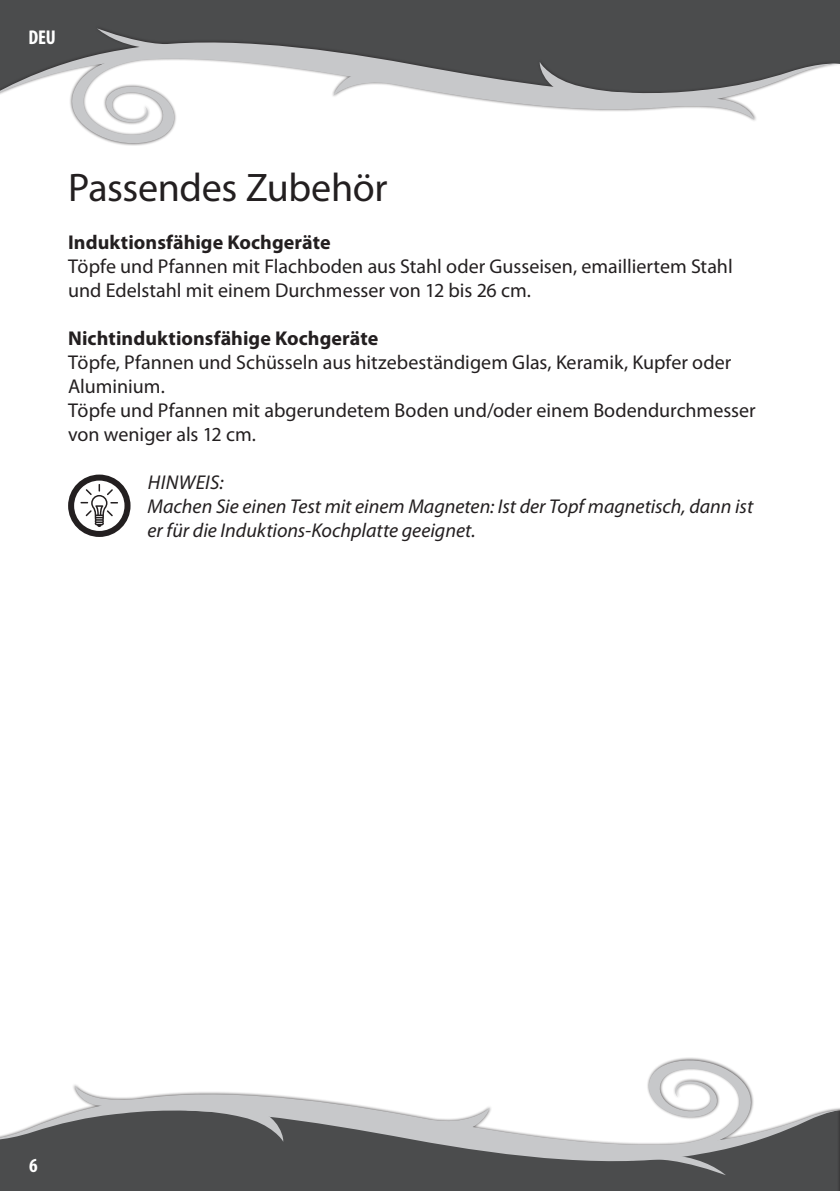
<style>
.page{position:relative;width:840px;height:1191px;background:#fff}
.page>*{position:absolute;margin:0;border:0;box-sizing:border-box;transform-origin:0 0}
.t1{font:40px "Myriad Pro";letter-spacing:-.01em;color:#231f20}
.t2{font:20px/24px "Myriad Pro";color:#231f20}
.t3{font:italic 20px/24px "Myriad Pro";color:#231f20}
.t4{font:700 20px "Myriad Pro";letter-spacing:.005em;color:#231f20}
.t5{font:700 condensed 20px "Myriad Pro";color:#fff}
</style>
<div class="page">
<svg style="left:839px;top:0;width:1px;height:65px"></svg>
<div style="left:0;top:0;width:839px;height:26px;background:#4b4c4d"></div>
<div style="left:0;top:26px;width:839px;height:120px;background:#231f20;opacity:.75"></div>
<svg style="left:652px;top:118px;width:102px;height:2px"></svg>
<svg style="left:0;top:34px;width:839px;height:84px"></svg>
<svg style="left:69px;top:28px;width:143px;height:117px"></svg>
<div style="left:0;top:1169px;width:836px;height:22px;background:#4b4c4d"></div>
<svg style="left:0;top:1086px;width:836px;height:83px"></svg>
<svg style="left:610px;top:1058px;width:143px;height:117px"></svg>
<hr style="left:836px;top:1057px;width:3px;height:134px;background:#231f20;opacity:.75">
<svg style="left:839px;top:1108px;width:1px;height:83px"></svg>
<svg style="left:68px;top:474px;width:62px;height:63px"></svg>
<p class="t5" style="left:28px;top:25px;width:29px">DEU</p>
<h1 class="t1" style="left:68px;top:163px;width:321px">Passendes Zubehör</h1>
<p class="t4" style="left:68px;top:229px;width:264px">Induktionsfähige Kochgeräte</p>
<p class="t2" style="left:68px;top:254px;width:665px">Töpfe und Pfannen mit Flachboden aus Stahl oder Gusseisen, emailliertem Stahl und Edelstahl mit einem Durchmesser von 12 bis 26 cm.</p>
<p class="t4" style="left:68px;top:325px;width:311px">Nichtinduktionsfähige Kochgeräte</p>
<p class="t2" style="left:68px;top:350px;width:688px">Töpfe, Pfannen und Schüsseln aus hitzebeständigem Glas, Keramik, Kupfer oder Aluminium.<br>Töpfe und Pfannen mit abgerundetem Boden und/oder einem Bodendurchmesser von weniger als 12 cm.</p>
<p class="t3" style="left:147px;top:470px;width:607px">HINWEIS:<br>Machen Sie einen Test mit einem Magneten: Ist der Topf magnetisch, dann ist er für die Induktions-Kochplatte geeignet.</p>
<p class="t5" style="left:29px;top:1152px;width:10px">6</p>
</div>
